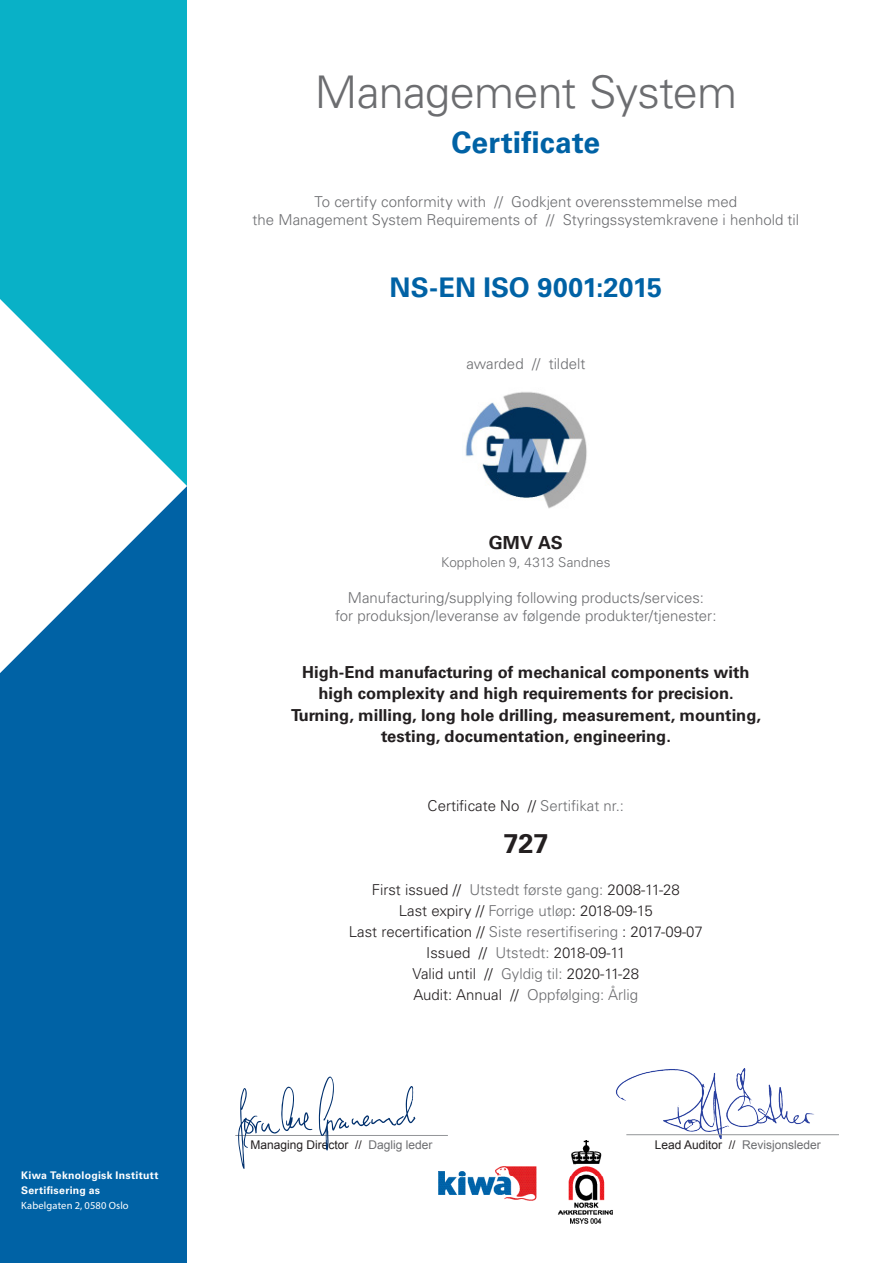
<style>
.page{position:relative;width:893px;height:1263px;background:#fff}
.page>*{position:absolute;margin:0;border:0;box-sizing:border-box;transform-origin:0 0}
.certificate_title{font:300 45px "Univers LT Std";letter-spacing:-.015em;color:#6c6d70}
.certificate{font:700 30px "Univers LT Std";letter-spacing:.005em;color:#0062a5}
.certificate-2{font:700 27px "Univers LT Std";letter-spacing:-.005em;color:#0062a5}
.t1{font:700 27px "Univers LT Std";color:#231f20}
.explanation_text{font:700 18px "Univers LT Std";color:#231f20}
.t2{font:700 16.5px "Univers LT Std";color:#231f20}
.explanation_text-2{font:300 15px "Univers LT Std";color:#6c6d70}
.t3{font:300 15px "Univers LT Std";color:#231f20}
.explanation_text-3{font:300 13.5px "Univers LT Std";letter-spacing:.005em;color:#6c6d70}
.t4{font:12px "Arial";color:#231f20}
.t5{font:12px "Arial";color:#6c6d70}
.t6{font:700 10.5px/15px "Univers LT Std";letter-spacing:.025em;color:#fff}
.t7{font:10.5px "Myriad Pro";letter-spacing:.015em;color:#fff}
.s1{color:#6c6d70}
.s2{color:#231f20}
</style>
<div class="page">
<div style="left:0;top:486px;width:187px;height:777px;background:#0062a5"></div>
<div style="left:0;top:0;width:187px;height:486px;background:#09b1c7"></div>
<svg style="left:0;top:299px;width:187px;height:374px;fill:#fff"></svg>
<img style="left:615px;top:1068px;width:201px;height:71px">
<hr style="left:235px;top:1135px;width:213px;height:1px;background:#939598">
<hr style="left:626px;top:1134px;width:213px;height:1px;background:#939598">
<img style="left:439px;top:1140px;width:174px;height:83px">
<img style="left:465px;top:392px;width:122px;height:117px">
<svg style="left:319px;top:1076px;width:96px;height:74px"></svg>
<svg style="left:238px;top:1086px;width:74px;height:83px"></svg>
<p class="t6" style="left:21px;top:1168px;width:139px">Kiwa Teknologisk Institutt<br>Sertifisering as</p>
<p class="t7" style="left:21px;top:1199px;width:109px">Kabelgaten 2, 0580 Oslo</p>
<p class="certificate_title" style="left:315px;top:65px;width:424px">Management System</p>
<p class="certificate" style="left:451px;top:125px;width:150px">Certificate</p>
<p class="explanation_text-2" style="left:315px;top:193px;width:424px">To certify conformity with // Godkjent overensstemmelse med</p>
<p class="explanation_text-2" style="left:253px;top:211px;width:548px">the Management System Requirements of // Styringssystemkravene i henhold til</p>
<p class="certificate-2" style="left:390px;top:272px;width:274px">NS-EN ISO 9001:2015</p>
<p class="explanation_text-2" style="left:466px;top:355px;width:120px">awarded // tildelt</p>
<p class="explanation_text" style="left:489px;top:533px;width:75px">GMV AS</p>
<p class="explanation_text-3" style="left:441px;top:554px;width:171px">Koppholen 9, 4313 Sandnes</p>
<p class="explanation_text-2" style="left:348px;top:589px;width:358px">Manufacturing/supplying following products/services:</p>
<p class="explanation_text-2" style="left:335px;top:607px;width:383px">for produksjon/leveranse av følgende produkter/tjenester:</p>
<p class="t2" style="left:302px;top:663px;width:449px">High-End manufacturing of mechanical components with</p>
<p class="t2" style="left:318px;top:684px;width:417px">high complexity and high requirements for precision.</p>
<p class="t2" style="left:291px;top:705px;width:471px">Turning, milling, long hole drilling, measurement, mounting,</p>
<p class="t2" style="left:381px;top:726px;width:291px">testing, documentation, engineering.</p>
<p class="t3" style="left:428px;top:796px;width:198px">Certificate No // <span class="s1">Sertifikat nr.:</span></p>
<p class="t1" style="left:503px;top:827px;width:47px">727</p>
<p class="t3" style="left:372px;top:880px;width:310px">First issued // <span class="s1">Utstedt første gang:</span> 2008-11-28</p>
<p class="t3" style="left:399px;top:901px;width:255px">Last expiry // <span class="s1">Forrige utløp</span>: 2018-09-15</p>
<p class="t3" style="left:349px;top:922px;width:355px">Last recertification // <span class="s1">Siste resertifisering</span> : 2017-09-07</p>
<p class="t3" style="left:426px;top:943px;width:201px">Issued // <span class="s1">Utstedt:</span> 2018-09-11</p>
<p class="t3" style="left:413px;top:964px;width:228px">Valid until // <span class="s1">Gyldig til:</span> 2020-11-28</p>
<p class="explanation_text-2" style="left:414px;top:985px;width:226px"><span class="s2">Audit: Annual //</span> Oppfølging: Årlig</p>
<p class="t4" style="left:251px;top:1136px;width:184px">Managing Director // <span class="s1">Daglig leder</span></p>
<p class="t5" style="left:655px;top:1136px;width:168px"><span class="s2">Lead Auditor //</span> Revisjonsleder</p>
</div>
